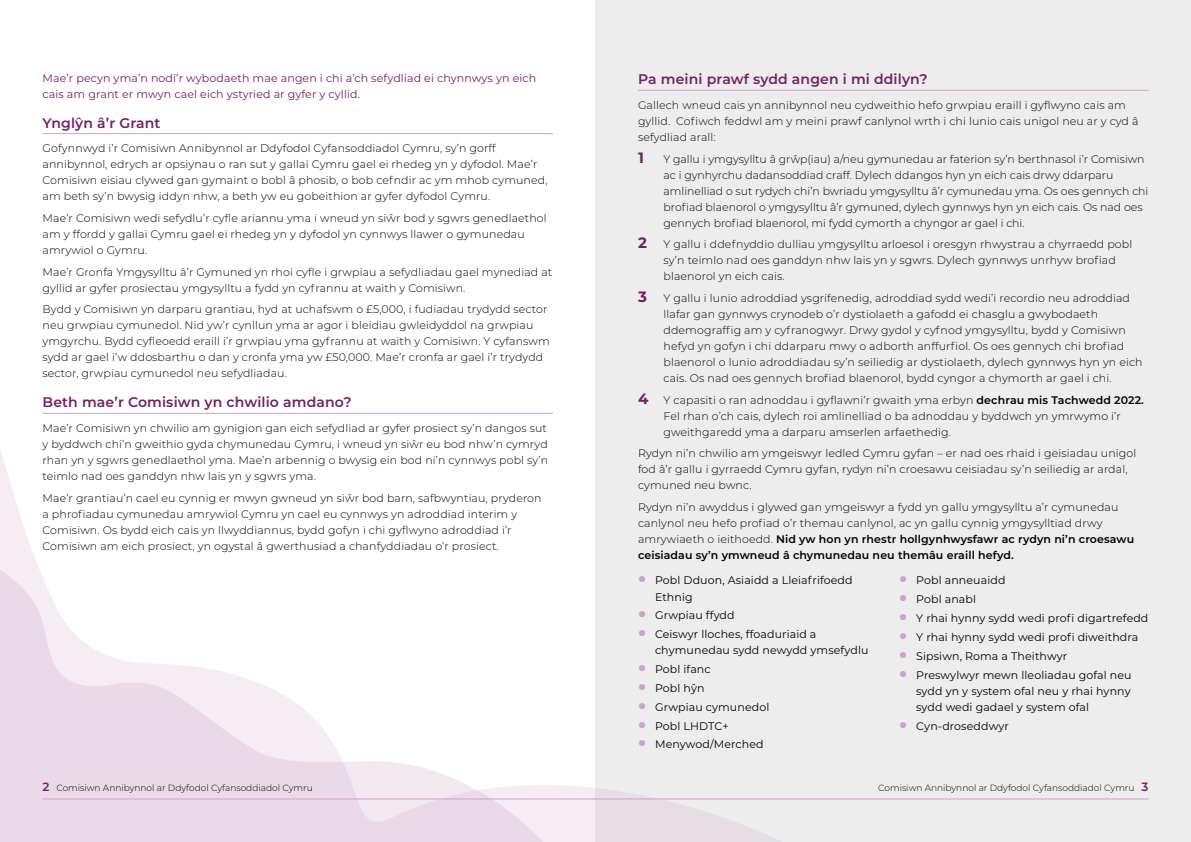
<style>
.page{position:relative;width:1191px;height:842px;background:#fff}
.page>*{position:absolute;margin:0;border:0;box-sizing:border-box;transform-origin:0 0}
.t1{font:700 15px "Montserrat";color:#751f62}
.t2{font:600 14px "Montserrat";letter-spacing:.01em;color:#751f62}
.t3{font:300 11px/16px "Montserrat";letter-spacing:.01em;color:#000}
.t4{font:11px/16px "Montserrat";letter-spacing:.01em;color:#000}
.t5{font:11px/16px "Montserrat";letter-spacing:.01em;color:#751f62}
.t6{font:300 9px "Montserrat";color:#000}
.s1{font-weight:700;font-size:15px;color:#751f62}
.s2{font-weight:600}
.s3{font-weight:800;font-size:21px;color:#cf9fc9}
.s4{font-weight:600;font-size:12px;color:#751f62}
</style>
<div class="page">
<div style="left:595px;top:0;width:596px;height:842px;background:#ededed"></div>
<svg style="left:0;top:450px;width:782px;height:392px"></svg>
<hr style="left:43px;top:798px;width:552px;height:1px;background:#cf9fc9">
<hr style="left:595px;top:798px;width:553px;height:1px;background:#cf9fc9">
<hr style="left:638px;top:90px;width:510px;height:1px;background:#cf9fc9">
<hr style="left:43px;top:133px;width:510px;height:1px;background:#cf9fc9">
<hr style="left:43px;top:413px;width:510px;height:1px;background:#cf9fc9">
<p class="t5" style="left:43px;top:69px;width:495px">Mae’r pecyn yma’n nodi’r wybodaeth mae angen i chi a’ch sefydliad ei chynnwys yn eich cais am grant er mwyn cael eich ystyried ar gyfer y cyllid.</p>
<p class="t2" style="left:43px;top:113px;width:119px">Ynglŷn â’r Grant</p>
<p class="t3" style="left:43px;top:140px;width:506px">Gofynnwyd i’r Comisiwn Annibynnol ar Ddyfodol Cyfansoddiadol Cymru, sy’n gorff annibynnol, edrych ar opsiynau o ran sut y gallai Cymru gael ei rhedeg yn y dyfodol. Mae’r Comisiwn eisiau clywed gan gymaint o bobl â phosib, o bob cefndir ac ym mhob cymuned, am beth sy’n bwysig iddyn nhw, a beth yw eu gobeithion ar gyfer dyfodol Cymru.</p>
<p class="t3" style="left:43px;top:210px;width:506px">Mae’r Comisiwn wedi sefydlu’r cyfle ariannu yma i wneud yn siŵr bod y sgwrs genedlaethol am y ffordd y gallai Cymru gael ei rhedeg yn y dyfodol yn cynnwys llawer o gymunedau amrywiol o Gymru.</p>
<p class="t3" style="left:43px;top:263px;width:511px">Mae’r Gronfa Ymgysylltu â’r Gymuned yn rhoi cyfle i grwpiau a sefydliadau gael mynediad at gyllid ar gyfer prosiectau ymgysylltu a fydd yn cyfrannu at waith y Comisiwn.</p>
<p class="t3" style="left:43px;top:301px;width:509px">Bydd y Comisiwn yn darparu grantiau, hyd at uchafswm o £5,000, i fudiadau trydydd sector neu grwpiau cymunedol. Nid yw’r cynllun yma ar agor i bleidiau gwleidyddol na grwpiau ymgyrchu. Bydd cyfleoedd eraill i’r grwpiau yma gyfrannu at waith y Comisiwn. Y cyfanswm sydd ar gael i’w ddosbarthu o dan y cronfa yma yw £50,000. Mae’r cronfa ar gael i’r trydydd sector, grwpiau cymunedol neu sefydliadau.</p>
<p class="t2" style="left:43px;top:392px;width:310px">Beth mae’r Comisiwn yn chwilio amdano?</p>
<p class="t3" style="left:43px;top:420px;width:507px">Mae’r Comisiwn yn chwilio am gynigion gan eich sefydliad ar gyfer prosiect sy’n dangos sut y byddwch chi’n gweithio gyda chymunedau Cymru, i wneud yn siŵr eu bod nhw’n cymryd rhan yn y sgwrs genedlaethol yma. Mae’n arbennig o bwysig ein bod ni’n cynnwys pobl sy’n teimlo nad oes ganddyn nhw lais yn y sgwrs yma.</p>
<p class="t3" style="left:43px;top:489px;width:500px">Mae’r grantiau’n cael eu cynnig er mwyn gwneud yn siŵr bod barn, safbwyntiau, pryderon a phrofiadau cymunedau amrywiol Cymru yn cael eu cynnwys yn adroddiad interim y Comisiwn. Os bydd eich cais yn llwyddiannus, bydd gofyn i chi gyflwyno adroddiad i’r Comisiwn am eich prosiect, yn ogystal â gwerthusiad a chanfyddiadau o’r prosiect.</p>
<p class="t2" style="left:638px;top:70px;width:291px">Pa meini prawf sydd angen i mi ddilyn?</p>
<p class="t3" style="left:638px;top:97px;width:502px">Gallech wneud cais yn annibynnol neu cydweithio hefo grwpiau eraill i gyflwyno cais am gyllid. Cofiwch feddwl am y meini prawf canlynol wrth i chi lunio cais unigol neu ar y cyd â sefydliad arall:</p>
<h1 class="t1" style="left:638px;top:146px;width:7px">1</h1>
<p class="t3" style="left:663px;top:150px;width:486px">Y gallu i ymgysylltu â grŵp(iau) a/neu gymunedau ar faterion sy’n berthnasol i’r Comisiwn ac i gynhyrchu dadansoddiad craff. Dylech ddangos hyn yn eich cais drwy ddarparu amlinelliad o sut rydych chi’n bwriadu ymgysylltu â’r cymunedau yma. Os oes gennych chi brofiad blaenorol o ymgysylltu â’r gymuned, dylech gynnwys hyn yn eich cais. Os nad oes gennych brofiad blaenorol, mi fydd cymorth a chyngor ar gael i chi.</p>
<p class="t3" style="left:663px;top:236px;width:470px;text-indent:-26px"><span class="s1">2</span> Y gallu i ddefnyddio dulliau ymgysylltu arloesol i oresgyn rhwystrau a chyrraedd pobl sy’n teimlo nad oes ganddyn nhw lais yn y sgwrs. Dylech gynnwys unrhyw brofiad blaenorol yn eich cais.</p>
<p class="t3" style="left:663px;top:290px;width:480px;text-indent:-26px"><span class="s1">3</span> Y gallu i lunio adroddiad ysgrifenedig, adroddiad sydd wedi’i recordio neu adroddiad llafar gan gynnwys crynodeb o’r dystiolaeth a gafodd ei chasglu a gwybodaeth ddemograffig am y cyfranogwyr. Drwy gydol y cyfnod ymgysylltu, bydd y Comisiwn hefyd yn gofyn i chi ddarparu mwy o adborth anffurfiol. Os oes gennych chi brofiad blaenorol o lunio adroddiadau sy’n seiliedig ar dystiolaeth, dylech gynnwys hyn yn eich cais. Os nad oes gennych brofiad blaenorol, bydd cyngor a chymorth ar gael i chi.</p>
<p class="t3" style="left:663px;top:391px;width:482px;text-indent:-26px"><span class="s1">4</span> Y capasiti o ran adnoddau i gyflawni’r gwaith yma erbyn <span class="s2">dechrau mis Tachwedd 2022.<br></span>Fel rhan o’ch cais, dylech roi amlinelliad o ba adnoddau y byddwch yn ymrwymo i’r gweithgaredd yma a darparu amserlen arfaethedig.</p>
<p class="t3" style="left:638px;top:445px;width:500px">Rydyn ni’n chwilio am ymgeiswyr ledled Cymru gyfan – er nad oes rhaid i geisiadau unigol fod â’r gallu i gyrraedd Cymru gyfan, rydyn ni’n croesawu ceisiadau sy’n seiliedig ar ardal, cymuned neu bwnc.</p>
<p class="t3" style="left:638px;top:499px;width:498px">Rydyn ni’n awyddus i glywed gan ymgeiswyr a fydd yn gallu ymgysylltu a’r cymunedau canlynol neu hefo profiad o’r themau canlynol, ac yn gallu cynnig ymgysylltiad drwy amrywiaeth o ieithoedd. <span class="s2">Nid yw hon yn rhestr hollgynhwysfawr ac rydyn ni’n croesawu ceisiadau sy’n ymwneud â chymunedau neu themâu eraill hefyd.</span></p>
<p class="t4" style="left:655px;top:572px;width:199px;text-indent:-17px"><span class="s3">•</span> Pobl Dduon, Asiaidd a Lleiafrifoedd<br>Ethnig</p>
<p class="t4" style="left:638px;top:607px;width:98px"><span class="s3">•</span> Grwpiau ffydd</p>
<p class="t4" style="left:655px;top:626px;width:215px;text-indent:-17px"><span class="s3">•</span> Ceiswyr lloches, ffoaduriaid a chymunedau sydd newydd ymsefydlu</p>
<p class="t4" style="left:638px;top:661px;width:74px"><span class="s3">•</span> Pobl ifanc</p>
<p class="t4" style="left:638px;top:679px;width:68px"><span class="s3">•</span> Pobl hŷn</p>
<p class="t4" style="left:638px;top:698px;width:133px"><span class="s3">•</span> Grwpiau cymunedol</p>
<p class="t4" style="left:638px;top:717px;width:92px"><span class="s3">•</span> Pobl LHDTC+</p>
<p class="t4" style="left:638px;top:736px;width:127px"><span class="s3">•</span> Menywod/Merched</p>
<p class="t4" style="left:899px;top:572px;width:108px"><span class="s3">•</span> Pobl anneuaidd</p>
<p class="t4" style="left:899px;top:591px;width:78px"><span class="s3">•</span> Pobl anabl</p>
<p class="t4" style="left:899px;top:610px;width:251px"><span class="s3">•</span> Y rhai hynny sydd wedi profi digartrefedd</p>
<p class="t4" style="left:899px;top:629px;width:241px"><span class="s3">•</span> Y rhai hynny sydd wedi profi diweithdra</p>
<p class="t4" style="left:899px;top:647px;width:169px"><span class="s3">•</span> Sipsiwn, Roma a Theithwyr</p>
<p class="t4" style="left:916px;top:666px;width:217px;text-align:justify;text-indent:-17px"><span class="s3">•</span> Preswylwyr mewn lleoliadau gofal neu sydd yn y system ofal neu y rhai hynny sydd wedi gadael y system ofal</p>
<p class="t4" style="left:899px;top:717px;width:111px"><span class="s3">•</span> Cyn-droseddwyr</p>
<p class="t6" style="left:43px;top:782px;width:272px"><span class="s4">2</span> Comisiwn Annibynnol ar Ddyfodol Cyfansoddiadol Cymru</p>
<p class="t6" style="left:878px;top:782px;width:272px">Comisiwn Annibynnol ar Ddyfodol Cyfansoddiadol Cymru <span class="s4">3</span></p>
</div>
